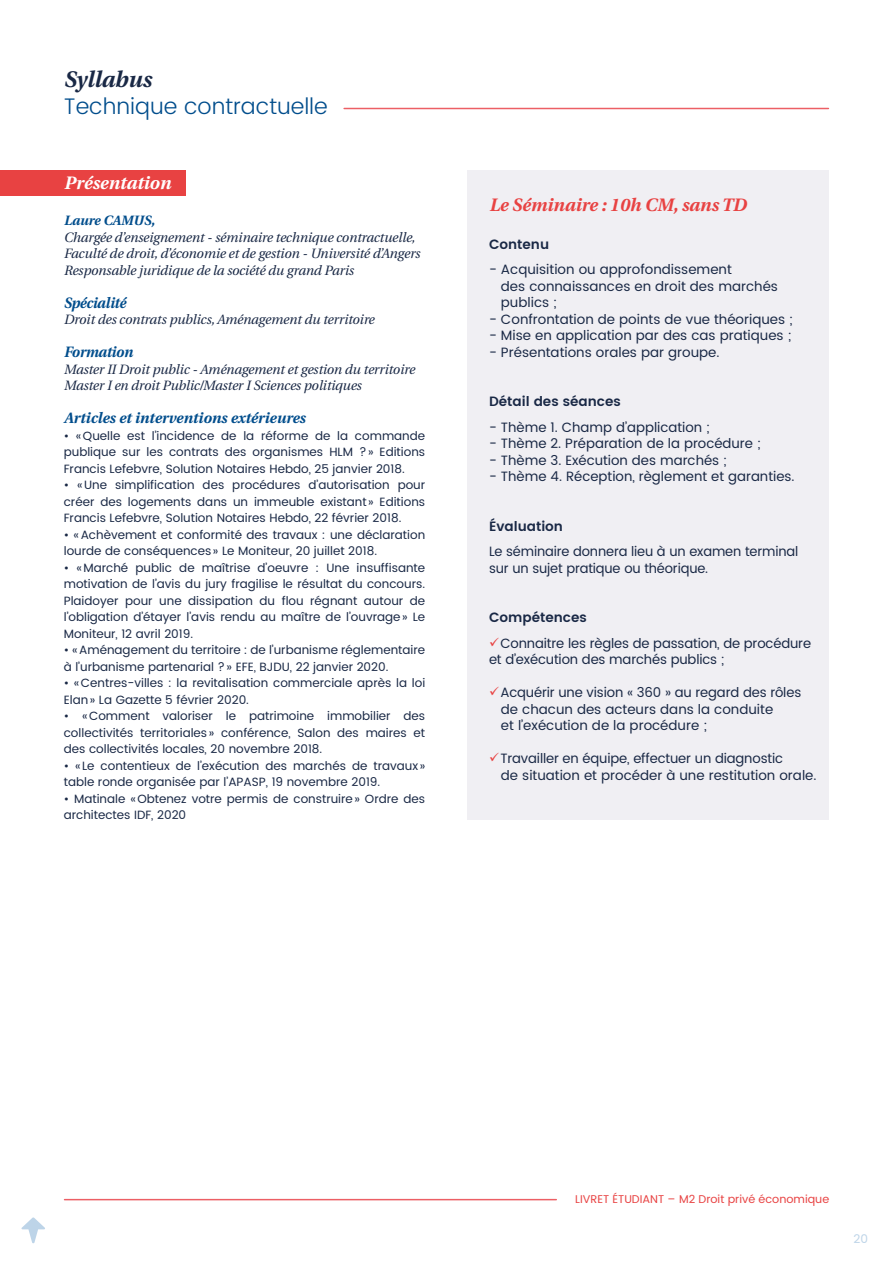
<style>
.page{position:relative;width:893px;height:1263px;background:#fff}
.page>*{position:absolute;margin:0;border:0;box-sizing:border-box;transform-origin:0 0}
.t1{font:300 22.5px "UA Poppins Texte";color:#004d8c}
.t2{font:italic 500 22.5px "UA Poppins Texte";color:#192845}
.t3{font:italic 500 18px "UA Poppins Texte";color:#e84242}
.t4{font:italic 500 18px "UA Poppins Texte";color:#fff}
.t5{font:italic 600 15px "UA Poppins Texte";color:#004d8c}
.t6{font:italic 600 15px "UA Poppins Texte";color:#004d8c;scale:.95 1}
.t7{font:13.5px/16.5px "UA Poppins Texte";color:#192845}
.t8{font:italic 13.5px/16.5px "UA Poppins Texte";letter-spacing:-.01em;color:#192845}
.t9{font:600 13.5px "UA Poppins Texte";color:#192845}
.t10{font:italic 600 13.5px "UA Poppins Texte";color:#004d8c}
.t11{font:12px/16.5px "UA Poppins Texte";color:#192845}
.t12{font:12px "UA Poppins Texte";color:#bdd4e8}
.t13{font:11.25px "UA Poppins Texte";color:#e84242}
.s1{color:#e84242}
</style>
<div class="page">
<svg style="left:21px;top:1217px;width:24px;height:26px"></svg>
<hr style="left:344px;top:108px;width:484px;height:1px;background:#ec5f65">
<hr style="left:65px;top:1199px;width:491px;height:1px;background:#ec5f65">
<div style="left:468px;top:170px;width:361px;height:649px;background:#f0eff3"></div>
<div style="left:0;top:170px;width:185px;height:26px;background:#e84242"></div>
<h1 class="t2" style="left:64px;top:62px;width:89px">Syllabus</h1>
<h1 class="t1" style="left:64px;top:90px;width:266px">Technique contractuelle</h1>
<h2 class="t4" style="left:64px;top:168px;width:109px">Présentation</h2>
<p class="t10" style="left:64px;top:210px;width:93px">Laure CAMUS,</p>
<p class="t8" style="left:64px;top:228px;width:358px">Chargée d’enseignement - séminaire technique contractuelle,<br>Faculté de droit, d’économie et de gestion - Université d’Angers<br>Responsable juridique de la société du grand Paris</p>
<p class="t6" style="left:64px;top:291px;width:67px">Spécialité</p>
<p class="t8" style="left:64px;top:311px;width:312px">Droit des contrats publics, Aménagement du territoire</p>
<p class="t6" style="left:64px;top:340px;width:74px">Formation</p>
<p class="t8" style="left:64px;top:360px;width:352px">Master II Droit public - Aménagement et gestion du territoire<br>Master I en droit Public/Master I Sciences politiques</p>
<p class="t5" style="left:64px;top:406px;width:243px">Articles et interventions extérieures</p>
<p class="t11" style="left:64px;top:428px;width:363px;text-align:justify">• «Quelle est l’incidence de la réforme de la commande publique sur les contrats des organismes HLM ?» Editions Francis Lefebvre, Solution Notaires Hebdo, 25 janvier 2018.</p>
<p class="t11" style="left:64px;top:477px;width:363px;text-align:justify">• «Une simplification des procédures d’autorisation pour créer des logements dans un immeuble existant » Editions Francis Lefebvre, Solution Notaires Hebdo, 22 février 2018.</p>
<p class="t11" style="left:64px;top:527px;width:363px">• «Achèvement et conformité des travaux : une déclaration lourde de conséquences» Le Moniteur, 20 juillet 2018.</p>
<p class="t11" style="left:64px;top:560px;width:363px;text-align:justify">• «Marché public de maîtrise d’oeuvre : Une insuffisante motivation de l’avis du jury fragilise le résultat du concours.<br>Plaidoyer pour une dissipation du flou régnant autour de l’obligation d’étayer l’avis rendu au maître de l’ouvrage» Le Moniteur, 12 avril 2019.</p>
<p class="t11" style="left:64px;top:642px;width:363px">• «Aménagement du territoire : de l’urbanisme réglementaire à l’urbanisme partenarial ?» EFE, BJDU, 22 janvier 2020.</p>
<p class="t11" style="left:64px;top:675px;width:363px">• «Centres-villes : la revitalisation commerciale après la loi<br>Elan» La Gazette 5 février 2020.</p>
<p class="t11" style="left:64px;top:708px;width:363px;text-align:justify">• «Comment valoriser le patrimoine immobilier des collectivités territoriales» conférence, Salon des maires et des collectivités locales, 20 novembre 2018.</p>
<p class="t11" style="left:64px;top:758px;width:363px">• « Le contentieux de l’exécution des marchés de travaux » table ronde organisée par l’APASP, 19 novembre 2019.</p>
<p class="t11" style="left:64px;top:791px;width:363px">• Matinale «Obtenez votre permis de construire» Ordre des architectes IDF, 2020</p>
<h2 class="t3" style="left:489px;top:190px;width:259px">Le Séminaire : 10h CM, sans TD</h2>
<p class="t9" style="left:489px;top:234px;width:62px">Contenu</p>
<p class="t7" style="left:501px;top:262px;width:279px;text-indent:-12px">- Acquisition ou approfondissement<br>des connaissances en droit des marchés publics ;</p>
<p class="t7" style="left:489px;top:311px;width:305px">- Confrontation de points de vue théoriques ;</p>
<p class="t7" style="left:489px;top:328px;width:304px">- Mise en application par des cas pratiques ;</p>
<p class="t7" style="left:489px;top:344px;width:232px">- Présentations orales par groupe.</p>
<p class="t9" style="left:489px;top:391px;width:133px">Détail des séances</p>
<p class="t7" style="left:489px;top:419px;width:222px">- Thème 1. Champ d’application ;</p>
<p class="t7" style="left:489px;top:436px;width:273px">- Thème 2. Préparation de la procédure ;</p>
<p class="t7" style="left:489px;top:452px;width:239px">- Thème 3. Exécution des marchés ;</p>
<p class="t7" style="left:489px;top:469px;width:307px">- Thème 4. Réception, règlement et garanties.</p>
<p class="t9" style="left:489px;top:516px;width:76px">Évaluation</p>
<p class="t7" style="left:489px;top:544px;width:311px">Le séminaire donnera lieu à un examen terminal sur un sujet pratique ou théorique.</p>
<p class="t9" style="left:489px;top:607px;width:99px">Compétences</p>
<p class="t7" style="left:489px;top:635px;width:324px"><span class="s1">✓</span>Connaitre les règles de passation, de procédure et d’exécution des marchés publics ;</p>
<p class="t7" style="left:501px;top:685px;width:302px;text-indent:-12px"><span class="s1">✓</span>Acquérir une vision « 360 » au regard des rôles de chacun des acteurs dans la conduite<br>et l’exécution de la procédure ;</p>
<p class="t7" style="left:501px;top:751px;width:317px;text-indent:-12px"><span class="s1">✓</span>Travailler en équipe, effectuer un diagnostic<br>de situation et procéder à une restitution orale.</p>
<p class="t13" style="left:575px;top:1191px;width:255px">LIVRET ÉTUDIANT – M2 Droit privé économique</p>
<p class="t12" style="left:853px;top:1230px;width:16px">20</p>
</div>
